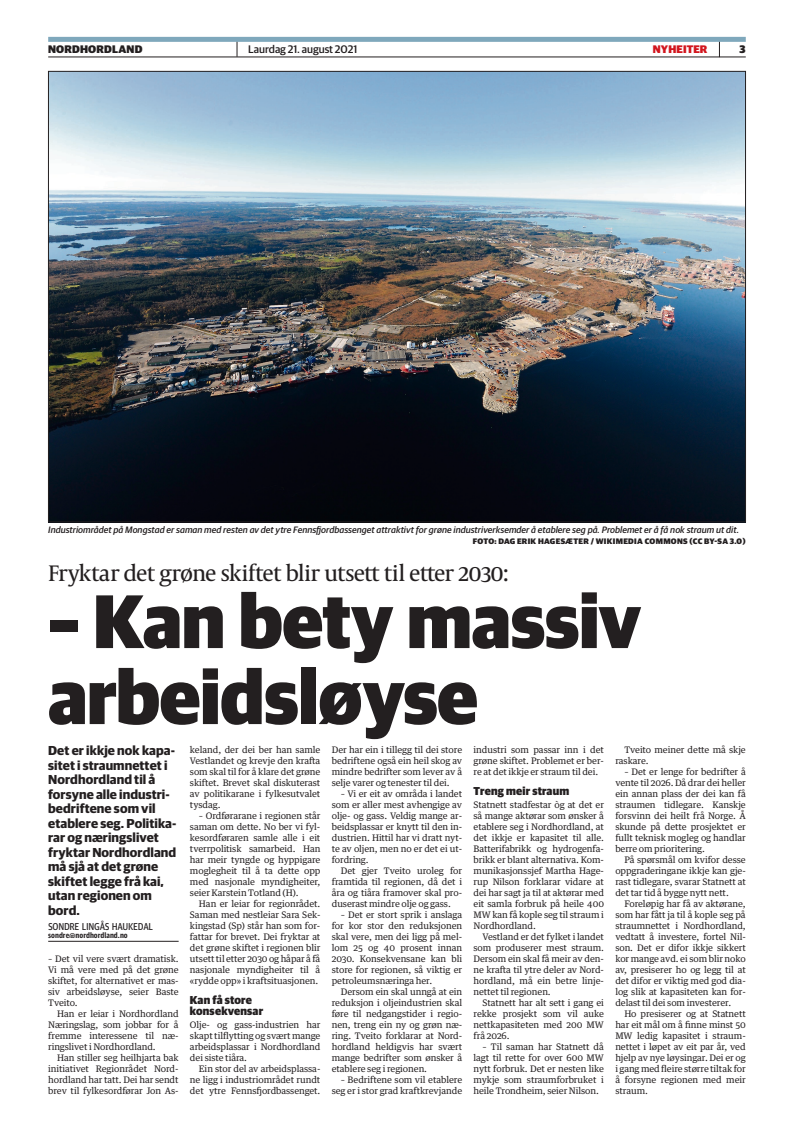
<style>
.page{position:relative;width:794px;height:1134px;background:#fff}
.page>*{position:absolute;margin:0;border:0;box-sizing:border-box;transform-origin:0 0}
.t1{font:900 76px/76px "Guardian Sans";letter-spacing:-.005em;color:#231f20;scale:.95 1}
.t2{font:23px "Capitolium News 2";letter-spacing:-.04em;color:#231f20}
.t3{font:700 13px/14.5px "Guardian Sans";letter-spacing:.005em;color:#231f20}
.t4{font:900 11.5px/11px "Guardian Sans";letter-spacing:.01em;color:#231f20;scale:.95 1}
.t5{font:500 11px "Guardian Sans";color:#231f20}
.t6{font:900 11px "Guardian Sans";letter-spacing:.02em;color:#231f20}
.t7{font:900 11px "Guardian Sans";letter-spacing:.01em;color:#d2161e}
.t8{font:10px "Guardian Agate Sans 4 D";letter-spacing:-.03em;color:#231f20;scale:.95 1}
.t9{font:italic 500 9.3px "Guardian Sans";letter-spacing:.005em;color:#231f20}
.t10{font:9px/11px "Guardian Text Egyp";letter-spacing:-.01em;color:#231f20;text-align:justify}
.t11{font:900 8px "Guardian Sans";letter-spacing:.04em;color:#231f20}
.t12{font:700 8px "Guardian Agate Sans 4 D";color:#231f20;scale:.95 1}
</style>
<div class="page">
<svg style="left:237px;top:42px;width:1px;height:15px"></svg>
<svg style="left:719px;top:42px;width:1px;height:15px"></svg>
<hr style="left:48px;top:57px;width:698px;height:1px;background:#231f20">
<div style="left:48px;top:37px;width:698px;height:5px;background:#7fa8bc"></div>
<hr style="left:48px;top:941px;width:131px;height:1px;background:#231f20">
<img style="left:50px;top:73px;width:694px;height:447px">
<p class="t6" style="left:48px;top:41px;width:96px">Nordhordland</p>
<p class="t5" style="left:248px;top:41px;width:111px">Laurdag 21. august 2021</p>
<p class="t7" style="left:653px;top:41px;width:56px">nyheiter</p>
<p class="t6" style="left:739px;top:41px;width:8px">3</p>
<p class="t9" style="left:48px;top:523px;width:692px">Industriområdet på Mongstad er saman med resten av det ytre Fennsfjordbassenget attraktivt for grøne industriverksemder å etablere seg på. Problemet er å få nok straum ut dit.</p>
<p class="t11" style="left:473px;top:535px;width:8px">FOTO</p>
<p class="t11" style="left:494px;top:535px;width:253px">: Dag Erik Hagesæter / Wikimedia Commons (CC BY-SA 3.0)</p>
<h2 class="t2" style="left:48px;top:557px;width:461px">Fryktar det grøne skiftet blir utsett til etter 2030:</h2>
<h1 class="t1" style="left:48px;top:576px;width:625px">– Kan bety massiv arbeidsløyse</h1>
<h3 class="t3" style="left:48px;top:742px;width:130px">Det er ikkje nok kapa&shy;sitet i straumnettet i<br>Nordhordland til å forsyne alle industri&shy;bedriftene som vil etablere seg. Politika&shy;rar og næringslivet fryktar Nordhordland må sjå at det grøne skiftet legge frå kai, utan regionen om bord.</h3>
<p class="t8" style="left:48px;top:920px;width:111px">SONDRE LINGÅS HAUKEDAL</p>
<p class="t12" style="left:48px;top:930px;width:85px">sondre@nordhordland.no</p>
<p class="t10" style="left:48px;top:952px;width:132px">– Det vil vere svært dramatisk.<br>Vi må vere med på det grøne skiftet, for alternativet er mas&shy;siv arbeidsløyse, seier Baste Tveito.</p>
<p class="t10" style="left:48px;top:1007px;width:132px;text-indent:9px">Han er leiar i Nordhordland Næringslag, som jobbar for å fremme interessene til næ&shy;ringslivet i Nordhordland.</p>
<p class="t10" style="left:48px;top:1051px;width:132px;text-indent:9px">Han stiller seg heilhjarta bak initiativet Regionrådet Nord&shy;hordland har tatt. Dei har sendt brev til fylkesordførar Jon As-</p>
<p class="t10" style="left:190px;top:743px;width:132px">keland, der dei ber han samle Vestlandet og krevje den krafta som skal til for å klare det grøne skiftet. Brevet skal diskuterast av politikarane i fylkesutvalet tysdag.</p>
<p class="t10" style="left:190px;top:809px;width:132px;text-indent:9px">– Ordførarane i regionen står saman om dette. No ber vi fyl&shy;kesordføraren samle alle i eit tverrpolitisk samarbeid. Han har meir tyngde og hyppigare moglegheit til å ta dette opp med nasjonale myndigheiter, seier Karstein Totland (H).</p>
<p class="t10" style="left:190px;top:897px;width:132px;text-indent:9px">Han er leiar for regionrådet.<br>Saman med nestleiar Sara Sek&shy;kingstad (Sp) står han som for&shy;fattar for brevet. Dei fryktar at det grøne skiftet i regionen blir utsett til etter 2030 og håpar å få nasjonale myndigheiter til å «rydde opp» i kraftsituasjonen.</p>
<p class="t4" style="left:190px;top:993px;width:79px">Kan få store konsekvensar</p>
<p class="t10" style="left:190px;top:1018px;width:132px">Olje- og gass-industrien har skapt tilflytting og svært mange arbeidsplassar i Nordhordland dei siste tiåra.</p>
<p class="t10" style="left:190px;top:1062px;width:132px;text-indent:9px">Ein stor del av arbeidsplassa&shy;ne ligg i industriområdet rundt det ytre Fennsfjordbassenget.</p>
<p class="t10" style="left:332px;top:743px;width:132px">Der har ein i tillegg til dei store bedriftene også ein heil skog av mindre bedrifter som lever av å selje varer og tenester til dei.</p>
<p class="t10" style="left:332px;top:787px;width:132px;text-indent:9px">– Vi er eit av områda i landet som er aller mest avhengige av olje- og gass. Veldig mange ar&shy;beidsplassar er knytt til den in&shy;dustrien. Hittil har vi dratt nyt&shy;te av oljen, men no er det ei ut&shy;fordring.</p>
<p class="t10" style="left:332px;top:864px;width:132px;text-indent:9px">Det gjer Tveito uroleg for framtida til regionen, då det i åra og tiåra framover skal pro&shy;duserast mindre olje og gass.</p>
<p class="t10" style="left:332px;top:908px;width:132px;text-indent:9px">– Det er stort sprik i anslaga for kor stor den reduksjonen skal vere, men dei ligg på mel&shy;lom 25 og 40 prosent innan 2030. Konsekvensane kan bli store for regionen, så viktig er petroleumsnæringa her.</p>
<p class="t10" style="left:332px;top:985px;width:132px;text-indent:9px">Dersom ein skal unngå at ein reduksjon i oljeindustrien skal føre til nedgangstider i regio&shy;nen, treng ein ny og grøn næ&shy;ring. Tveito forklarar at Nord&shy;hordland heldigvis har svært mange bedrifter som ønsker å etablere seg i regionen.</p>
<p class="t10" style="left:332px;top:1073px;width:132px;text-align:right">– Bedriftene som vil etablere seg er i stor grad kraftkrevjande</p>
<p class="t10" style="left:473px;top:743px;width:132px">industri som passar inn i det grøne skiftet. Problemet er ber&shy;re at det ikkje er straum til dei.</p>
<p class="t4" style="left:473px;top:784px;width:102px">Treng meir straum</p>
<p class="t10" style="left:473px;top:798px;width:132px">Statnett stadfestar òg at det er så mange aktørar som ønsker å etablere seg i Nordhordland, at det ikkje er kapasitet til alle.<br>Batterifabrikk og hydrogenfa&shy;brikk er blant alternativa. Kom&shy;munikasjonssjef Martha Hage&shy;rup Nilson forklarar vidare at dei har sagt ja til at aktørar med eit samla forbruk på heile 400<br>MW kan få kople seg til straum i Nordhordland.</p>
<p class="t10" style="left:473px;top:930px;width:132px;text-indent:9px">Vestland er det fylket i landet som produserer mest straum.<br>Dersom ein skal få meir av den&shy;ne krafta til ytre deler av Nord&shy;hordland, må ein betre linje&shy;nettet til regionen.</p>
<p class="t10" style="left:473px;top:996px;width:132px;text-indent:9px">Statnett har alt sett i gang ei rekke prosjekt som vil auke nettkapasiteten med 200 MW frå 2026.</p>
<p class="t10" style="left:473px;top:1040px;width:132px;text-indent:9px">– Til saman har Statnett då lagt til rette for over 600 MW nytt forbruk. Det er nesten like mykje som straumforbruket i heile Trondheim, seier Nilson.</p>
<p class="t10" style="left:615px;top:743px;width:132px;text-indent:9px">Tveito meiner dette må skje raskare.</p>
<p class="t10" style="left:615px;top:765px;width:132px;text-indent:9px">– Det er lenge for bedrifter å vente til 2026. Då drar dei heller ein annan plass der dei kan få straumen tidlegare. Kanskje forsvinn dei heilt frå Norge. Å skunde på dette prosjektet er fullt teknisk mogleg og handlar berre om prioritering.</p>
<p class="t10" style="left:615px;top:853px;width:132px;text-indent:9px">På spørsmål om kvifor desse oppgraderingane ikkje kan gje&shy;rast tidlegare, svarar Statnett at det tar tid å bygge nytt nett.</p>
<p class="t10" style="left:615px;top:897px;width:132px;text-indent:9px">Foreløpig har få av aktørane, som har fått ja til å kople seg på straumnettet i Nordhordland, vedtatt å investere, fortel Nil&shy;son. Det er difor ikkje sikkert kor mange avd. ei som blir noko av, presiserer ho og legg til at det difor er viktig med god dia&shy;log slik at kapasiteten kan for&shy;delast til dei som investerer.</p>
<p class="t10" style="left:615px;top:1007px;width:132px;text-indent:9px">Ho presiserer og at Statnett har eit mål om å finne minst 50<br>MW ledig kapasitet i straum&shy;nettet i løpet av eit par år, ved hjelp av nye løysingar. Dei er og i gang med fleire større tiltak for å forsyne regionen med meir straum.</p>
</div>
